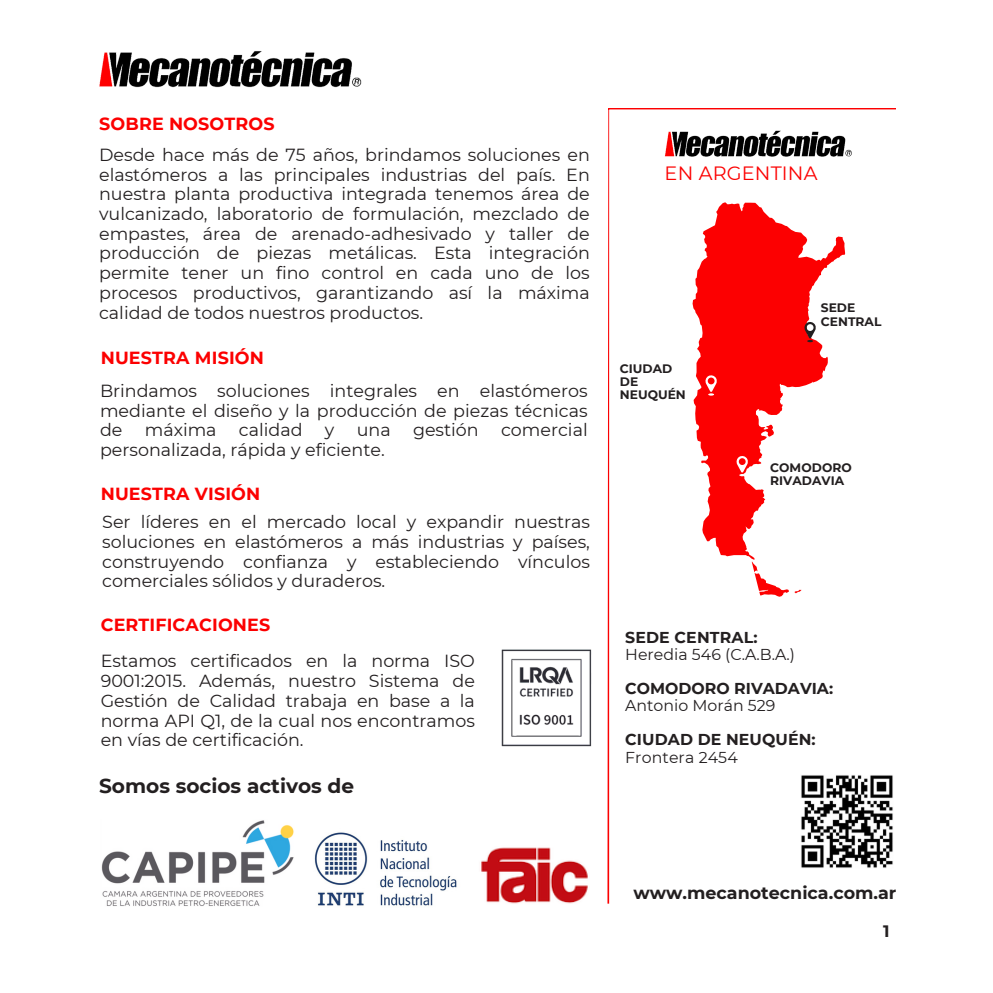
<style>
.page{position:relative;width:993px;height:993px;background:#fff}
.page>*{position:absolute;margin:0;border:0;box-sizing:border-box;transform-origin:0 0}
.t1{font:700 20.12px "Montserrat";color:#231f20}
.t2{font:19.25px "Montserrat";letter-spacing:.01em;color:#fc0001}
.t3{font:17.5px/19.6px "Montserrat";color:#231f20;text-align:justify}
.t4{font:700 17.5px "Montserrat";letter-spacing:.01em;color:#fc0001}
.t5{font:700 17.5px "Montserrat";color:#231f20}
.t6{font:700 16.45px "Montserrat";color:#231f20}
.t7{font:700 15.75px/17.2px "Montserrat";letter-spacing:.005em;color:#231f20}
.t8{font:15.75px "Montserrat";color:#231f20}
.t9{font:700 12.25px/13.3px "Montserrat";color:#231f20}
.s1{font-weight:400}
</style>
<div class="page">
<svg style="left:607px;top:108px;width:288px;height:795px"></svg>
<img style="left:800px;top:774px;width:93px;height:94px">
<svg style="left:692px;top:202px;width:153px;height:394px"></svg>
<svg style="left:803px;top:321px;width:12px;height:21px"></svg>
<svg style="left:735px;top:455px;width:13px;height:21px"></svg>
<svg style="left:704px;top:374px;width:13px;height:21px"></svg>
<img style="left:101px;top:820px;width:193px;height:86px">
<img style="left:314px;top:832px;width:143px;height:74px">
<img style="left:481px;top:847px;width:107px;height:56px">
<img style="left:99px;top:51px;width:263px;height:37px">
<img style="left:664px;top:130px;width:188px;height:27px">
<img style="left:501px;top:649px;width:91px;height:98px">
<p class="t4" style="left:99px;top:113px;width:177px">SOBRE NOSOTROS</p>
<p class="t3" style="left:99px;top:145px;width:492px">Desde hace más de 75 años, brindamos soluciones en elastómeros a las principales industrias del país. En nuestra planta productiva integrada tenemos área de vulcanizado, laboratorio de formulación, mezclado de empastes, área de arenado-adhesivado y taller de producción de piezas metálicas. Esta integración permite tener un fino control en cada uno de los procesos productivos, garantizando así la máxima calidad de todos nuestros productos.</p>
<p class="t4" style="left:101px;top:347px;width:165px">NUESTRA MISIÓN</p>
<p class="t3" style="left:100px;top:380px;width:489px">Brindamos soluciones integrales en elastómeros mediante el diseño y la producción de piezas técnicas de</p>
<p class="t3" style="left:145px;top:420px;width:73px">máxima</p>
<p class="t3" style="left:239px;top:420px;width:65px">calidad</p>
<p class="t3" style="left:325px;top:420px;width:11px">y</p>
<p class="t3" style="left:356px;top:420px;width:35px">una</p>
<p class="t3" style="left:413px;top:420px;width:67px">gestión</p>
<p class="t3" style="left:501px;top:420px;width:88px">comercial</p>
<p class="t3" style="left:100px;top:440px;width:286px">personalizada, rápida y eficiente.</p>
<p class="t4" style="left:101px;top:482px;width:161px">NUESTRA VISIÓN</p>
<p class="t3" style="left:102px;top:512px;width:489px">Ser líderes en el mercado local y expandir nuestras soluciones en elastómeros a más industrias y países, construyendo confianza y estableciendo vínculos comerciales sólidos y duraderos.</p>
<p class="t4" style="left:101px;top:613px;width:171px">CERTIFICACIONES</p>
<p class="t3" style="left:101px;top:651px;width:375px">Estamos certificados en la norma ISO 9001:2015. Además, nuestro Sistema de Gestión de Calidad trabaja en base a la norma API Q1, de la cual nos encontramos en vías de certificación.</p>
<p class="t1" style="left:99px;top:773px;width:256px">Somos socios activos de</p>
<p class="t2" style="left:664px;top:161px;width:154px">EN ARGENTINA</p>
<p class="t9" style="left:619px;top:361px;width:54px">CIUDAD</p>
<p class="t9" style="left:619px;top:375px;width:20px">DE</p>
<p class="t9" style="left:619px;top:388px;width:67px">NEUQUÉN</p>
<p class="t9" style="left:820px;top:301px;width:62px">SEDE<br>CENTRAL</p>
<p class="t9" style="left:770px;top:460px;width:83px">COMODORO<br>RIVADAVIA</p>
<p class="t7" style="left:625px;top:628px;width:134px">SEDE CENTRAL:</p>
<p class="t8" style="left:625px;top:644px;width:171px">Heredia 546 (C.A.B.A.)</p>
<p class="t7" style="left:625px;top:680px;width:209px">COMODORO RIVADAVIA:</p>
<p class="t8" style="left:625px;top:696px;width:152px">Antonio Morán 529</p>
<p class="t7" style="left:625px;top:731px;width:192px">CIUDAD DE NEUQUÉN:<br><span class="s1">Frontera 2454</span></p>
<p class="t5" style="left:633px;top:881px;width:264px">www.mecanotecnica.com.ar</p>
<p class="t6" style="left:882px;top:921px;width:8px">1</p>
</div>
